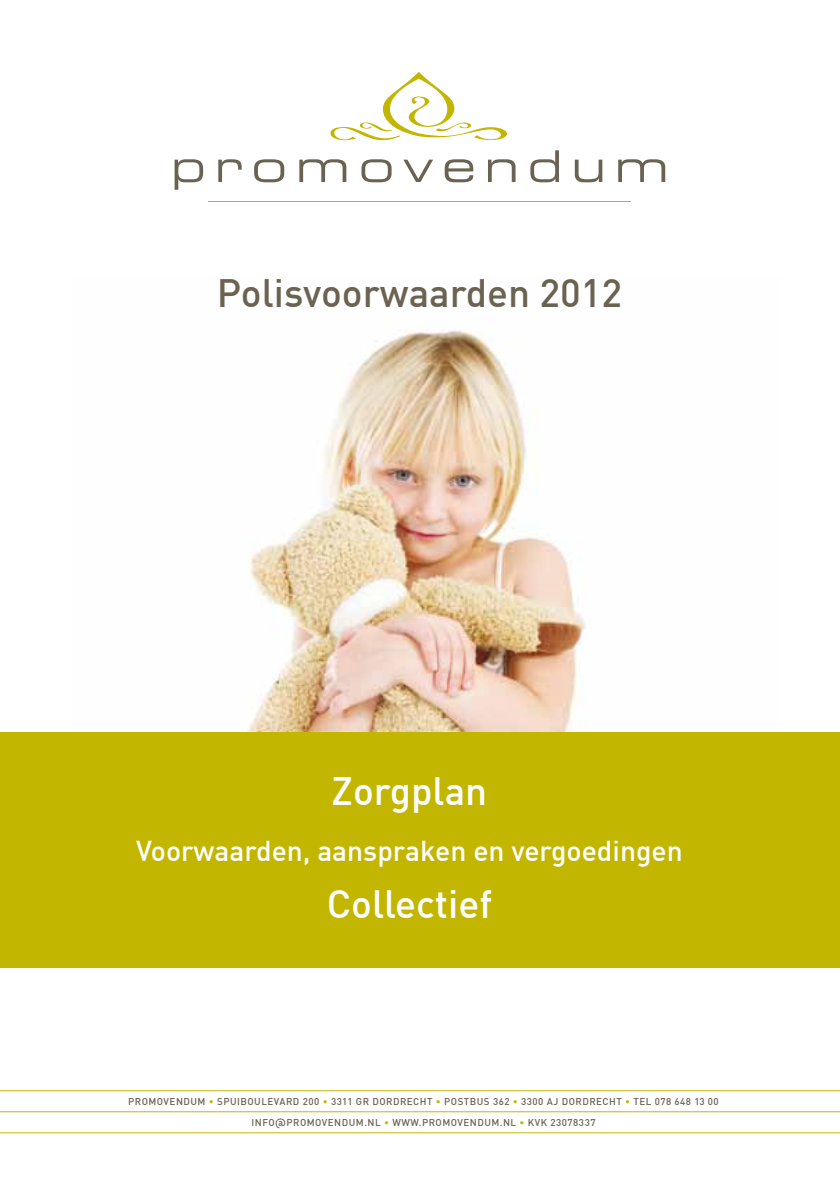
<style>
.page{position:relative;width:840px;height:1191px;background:#fff}
.page>*{position:absolute;margin:0;border:0;box-sizing:border-box;transform-origin:0 0}
.t1{font:500 38.8px "Wish Din";color:#6b6351}
.t2{font:500 38.8px "Wish Din";color:#fff}
.t3{font:500 28.2px "Wish Din";color:#fff}
.t4{font:500 9.8px/21px "Wish Din";letter-spacing:.05em;color:#6b6351;text-align:center}
.s1{color:#c3b600}
</style>
<div class="page">
<svg style="left:174px;top:159px;width:29px;height:31px"></svg>
<svg style="left:218px;top:159px;width:23px;height:23px"></svg>
<svg style="left:254px;top:159px;width:30px;height:23px"></svg>
<svg style="left:299px;top:159px;width:47px;height:23px"></svg>
<svg style="left:361px;top:159px;width:30px;height:23px"></svg>
<svg style="left:403px;top:160px;width:30px;height:22px"></svg>
<svg style="left:444px;top:159px;width:29px;height:23px"></svg>
<svg style="left:488px;top:159px;width:27px;height:23px"></svg>
<svg style="left:530px;top:150px;width:28px;height:32px"></svg>
<svg style="left:574px;top:160px;width:28px;height:22px"></svg>
<svg style="left:618px;top:159px;width:46px;height:23px"></svg>
<hr style="left:208px;top:201px;width:422px;height:1px;background:#c3b600">
<svg style="left:330px;top:72px;width:177px;height:69px"></svg>
<div style="left:0;top:732px;width:839px;height:235px;background:#c3b600"></div>
<hr style="left:0;top:1090px;width:839px;height:1px;background:#c3b600">
<hr style="left:0;top:1111px;width:839px;height:1px;background:#c3b600">
<hr style="left:0;top:1132px;width:839px;height:1px;background:#c3b600">
<img style="left:248px;top:330px;width:338px;height:402px">
<h1 class="t1" style="left:217px;top:268px;width:406px">Polisvoorwaarden 2012</h1>
<h1 class="t2" style="left:331px;top:766px;width:157px">Zorgplan</h1>
<h2 class="t3" style="left:136px;top:833px;width:547px">Voorwaarden, aanspraken en vergoedingen</h2>
<h1 class="t2" style="left:326px;top:879px;width:167px">Collectief</h1>
<p class="t4" style="left:128px;top:1090px;width:591px">PROMOVENDUM <span class="s1">•</span> SPUIBOULEVARD 200 <span class="s1">•</span> 3311 GR DORDRECHT <span class="s1">•</span> POSTBUS 362 <span class="s1">•</span> 3300 AJ DORDRECHT <span class="s1">•</span> TEL 078 648 13 00<br>INFO@PROMOVENDUM.NL <span class="s1">•</span> WWW.PROMOVENDUM.NL <span class="s1">•</span> KVK 23078337</p>
</div>
